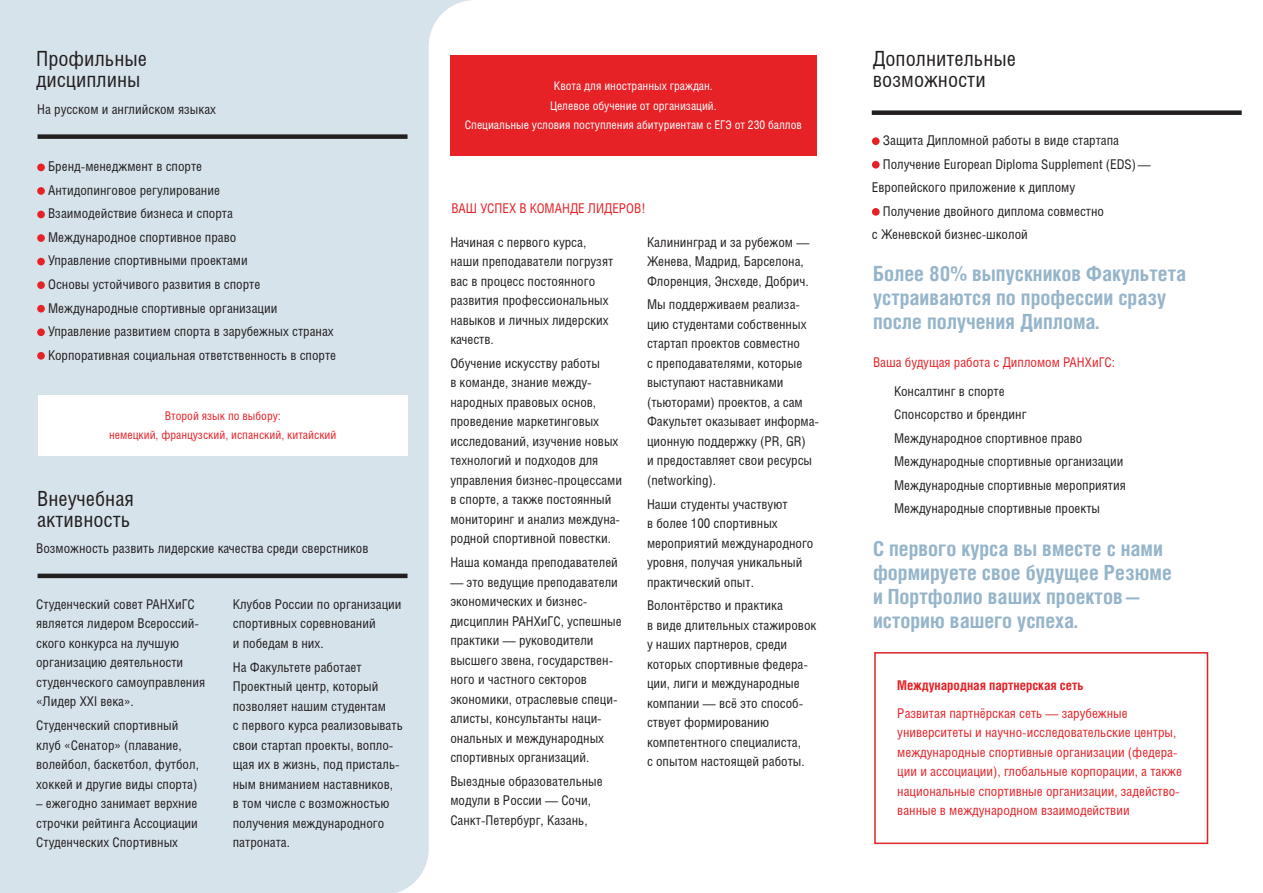
<style>
.page{position:relative;width:1263px;height:893px;background:#fff}
.page>*{position:absolute;margin:0;border:0;box-sizing:border-box;transform-origin:0 0}
.t1{font:700 21px/24px "Helios Cond";color:#96b5ca}
.t2{font:21px/21px "Helios Cond";color:#231f20}
.t3{font:13.5px/19.5px "Helios Cond";color:#231f20}
.t4{font:13.5px/19.5px "Helios Cond";color:#e62227}
.t5{font:700 13.5px "Helios Cond";color:#e62227}
.t6{font:12px/19.5px "Helios Cond";color:#fff;text-align:center}
.t7{font:12px "Helios Cond";color:#e62227}
</style>
<div class="page">
<svg style="left:0;top:0;width:471px;height:893px;fill:#d6e3eb"></svg>
<div style="left:450px;top:55px;width:367px;height:101px;background:#e62227"></div>
<div style="left:874px;top:652px;width:334px;height:192px;border:2px solid #e62227"></div>
<div style="left:37px;top:164px;width:8px;height:7px;background:#e62227;border-radius:50%"></div>
<div style="left:37px;top:187px;width:8px;height:8px;background:#e62227;border-radius:50%"></div>
<div style="left:37px;top:211px;width:8px;height:7px;background:#e62227;border-radius:50%"></div>
<div style="left:37px;top:234px;width:8px;height:8px;background:#e62227;border-radius:50%"></div>
<div style="left:37px;top:258px;width:8px;height:7px;background:#e62227;border-radius:50%"></div>
<div style="left:37px;top:281px;width:8px;height:8px;background:#e62227;border-radius:50%"></div>
<div style="left:37px;top:305px;width:8px;height:8px;background:#e62227;border-radius:50%"></div>
<div style="left:37px;top:328px;width:8px;height:8px;background:#e62227;border-radius:50%"></div>
<div style="left:37px;top:352px;width:8px;height:8px;background:#e62227;border-radius:50%"></div>
<div style="left:872px;top:137px;width:8px;height:8px;background:#e62227;border-radius:50%"></div>
<div style="left:872px;top:161px;width:8px;height:8px;background:#e62227;border-radius:50%"></div>
<div style="left:872px;top:208px;width:8px;height:8px;background:#e62227;border-radius:50%"></div>
<div style="left:872px;top:110px;width:370px;height:5px;background:#231f20"></div>
<div style="left:38px;top:134px;width:369px;height:5px;background:#231f20"></div>
<hr style="left:38px;top:574px;width:369px;height:4px;background:#231f20">
<div style="left:38px;top:395px;width:369px;height:61px;background:#fff"></div>
<p class="t2" style="left:36px;top:48px;width:112px">Профильные дисциплины</p>
<p class="t3" style="left:37px;top:99px;width:180px">На русском и английском языках</p>
<p class="t3" style="left:48px;top:156px;width:156px">Бренд-менеджмент в спорте</p>
<p class="t3" style="left:48px;top:180px;width:173px">Антидопинговое регулирование</p>
<p class="t3" style="left:48px;top:204px;width:186px">Взаимодействие бизнеса и спорта</p>
<p class="t3" style="left:48px;top:227px;width:190px">Международное спортивное право</p>
<p class="t3" style="left:48px;top:251px;width:201px">Управление спортивными проектами</p>
<p class="t3" style="left:48px;top:274px;width:214px">Основы устойчивого развития в спорте</p>
<p class="t3" style="left:48px;top:298px;width:231px">Международные спортивные организации</p>
<p class="t3" style="left:48px;top:321px;width:287px">Управление развитием спорта в зарубежных странах</p>
<p class="t3" style="left:48px;top:345px;width:290px">Корпоративная социальная ответственность в спорте</p>
<p class="t7" style="left:165px;top:408px;width:118px">Второй язык по выбору:</p>
<p class="t7" style="left:109px;top:428px;width:229px">немецкий, французский, испанский, китайский</p>
<p class="t2" style="left:37px;top:487px;width:98px">Внеучебная</p>
<p class="t2" style="left:37px;top:508px;width:95px">активность</p>
<p class="t3" style="left:36px;top:538px;width:334px">Возможность развить лидерские качества среди сверстников</p>
<p class="t3" style="left:36px;top:594px;width:171px">Студенческий совет РАНХиГС является лидером Всероссий&shy;ского конкурса на лучшую организацию деятельности студенческого самоуправления «Лидер XXI века».</p>
<p class="t3" style="left:36px;top:715px;width:164px">Студенческий спортивный клуб «Сенатор» (плавание, волейбол, баскетбол, футбол, хоккей и другие виды спорта)</p>
<p class="t3" style="left:36px;top:793px;width:163px;text-align:justify">– ежегодно занимает верхние строчки рейтинга Ассоциации Студенческих Спортивных</p>
<p class="t3" style="left:233px;top:594px;width:170px">Клубов России по организации спортивных соревнований<br>и победам в них.</p>
<p class="t3" style="left:233px;top:657px;width:171px">На Факультете работает<br>Проектный центр, который позволяет нашим студентам<br>с первого курса реализовывать свои стартап проекты, вопло&shy;щая их в жизнь, под присталь&shy;ным вниманием наставников,<br>в том числе с возможностью получения международного патроната.</p>
<p class="t6" style="left:465px;top:76px;width:339px">Квота для иностранных граждан.<br>Целевое обучение от организаций.<br>Специальные условия поступления абитуриентам с ЕГЭ от 230 баллов</p>
<p class="t4" style="left:451px;top:199px;width:196px">ВАШ УСПЕХ В КОМАНДЕ ЛИДЕРОВ!</p>
<p class="t3" style="left:450px;top:232px;width:164px">Начиная с первого курса, наши преподаватели погрузят вас в процесс постоянного развития профессиональных навыков и личных лидерских качеств.</p>
<p class="t3" style="left:450px;top:353px;width:173px">Обучение искусству работы<br>в команде, знание между&shy;народных правовых основ, проведение маркетинговых исследований, изучение новых технологий и подходов для управления бизнес-процессами в спорте, а также постоянный мониторинг и анализ междуна&shy;родной спортивной повестки.</p>
<p class="t3" style="left:450px;top:552px;width:169px">Наша команда преподавателей</p>
<p class="t3" style="left:450px;top:572px;width:173px">— это ведущие преподаватели экономических и бизнес&shy;дисциплин РАНХиГС, успешные практики — руководители высшего звена, государствен&shy;ного и частного секторов экономики, отраслевые специ&shy;алисты, консультанты наци&shy;ональных и международных спортивных организаций.</p>
<p class="t3" style="left:450px;top:771px;width:154px">Выездные образовательные модули в России — Сочи,<br>Санкт-Петербург, Казань,</p>
<p class="t3" style="left:647px;top:232px;width:164px">Калининград и за рубежом —<br>Женева, Мадрид, Барселона,<br>Флоренция, Энсхеде, Добрич.</p>
<p class="t3" style="left:647px;top:294px;width:174px">Мы поддерживаем реализа&shy;цию студентами собственных стартап проектов совместно<br>с преподавателями, которые выступают наставниками (тьюторами) проектов, а сам<br>Факультет оказывает информа&shy;ционную поддержку (PR, GR)<br>и предоставляет свои ресурсы (networking).</p>
<p class="t3" style="left:647px;top:494px;width:168px">Наши студенты участвуют<br>в более 100 спортивных мероприятий международного уровня, получая уникальный практический опыт.</p>
<p class="t3" style="left:647px;top:595px;width:171px">Волонтёрство и практика<br>в виде длительных стажировок у наших партнеров, среди которых спортивные федера&shy;ции, лиги и международные компании — всё это способ&shy;ствует формированию компетентного специалиста,<br>с опытом настоящей работы.</p>
<p class="t2" style="left:873px;top:48px;width:145px">Дополнительные</p>
<p class="t2" style="left:873px;top:69px;width:114px">возможности</p>
<p class="t3" style="left:883px;top:130px;width:238px">Защита Дипломной работы в виде стартапа</p>
<p class="t3" style="left:883px;top:154px;width:269px">Получение European Diploma Supplement (EDS)—</p>
<p class="t3" style="left:872px;top:177px;width:205px">Европейского приложение к диплому</p>
<p class="t3" style="left:872px;top:199px;width:234px;line-height:23.5px;text-indent:11px">Получение двойного диплома совместно с Женевской бизнес-школой</p>
<p class="t1" style="left:873px;top:261px;width:315px">Более 80% выпускников Факультета устраиваются по профессии сразу после получения Диплома.</p>
<p class="t4" style="left:873px;top:352px;width:243px">Ваша будущая работа с Дипломом РАНХиГС:</p>
<p class="t3" style="left:894px;top:381px;width:112px">Консалтинг в спорте</p>
<p class="t3" style="left:894px;top:404px;width:134px">Спонсорство и брендинг</p>
<p class="t3" style="left:894px;top:428px;width:190px">Международное спортивное право</p>
<p class="t3" style="left:894px;top:451px;width:231px">Международные спортивные организации</p>
<p class="t3" style="left:894px;top:475px;width:233px">Международные спортивные мероприятия</p>
<p class="t3" style="left:894px;top:498px;width:208px">Международные спортивные проекты</p>
<p class="t1" style="left:873px;top:536px;width:300px">С первого курса вы вместе с нами формируете свое будущее Резюме и Портфолио ваших проектов— историю вашего успеха.</p>
<p class="t5" style="left:897px;top:677px;width:188px">Международная партнерская сеть</p>
<p class="t4" style="left:897px;top:703px;width:286px">Развитая партнёрская сеть — зарубежные университеты и научно-исследовательские центры, международные спортивные организации (федера&shy;ции и ассоциации), глобальные корпорации, а также национальные спортивные организации, задейство&shy;ванные в международном взаимодействии</p>
</div>
